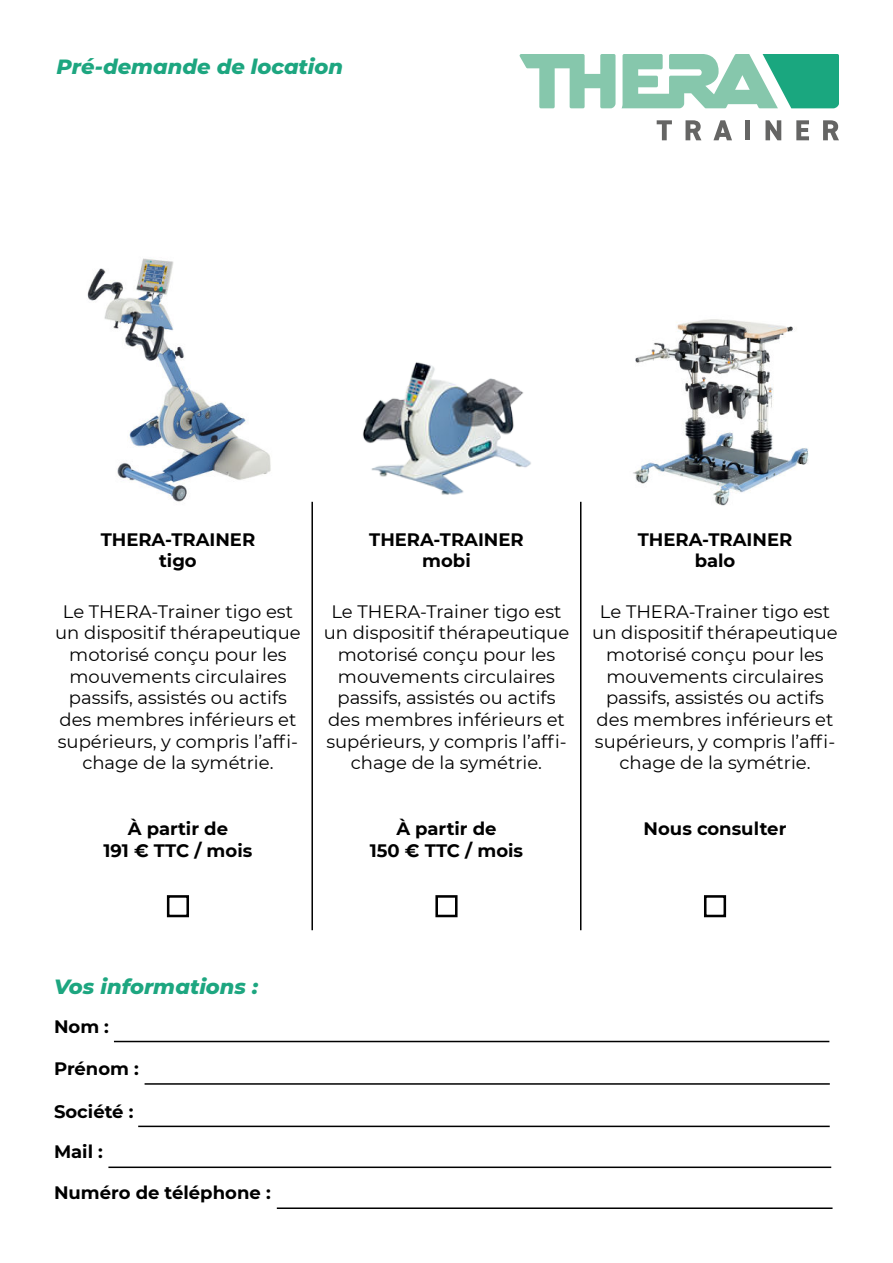
<style>
.page{position:relative;width:893px;height:1263px;background:#fff}
.page>*{position:absolute;margin:0;border:0;box-sizing:border-box;transform-origin:0 0}
.t1{font:italic 800 21px "Montserrat";color:#1da680}
.t2{font:18px/21.6px "Montserrat";color:#000;text-align:center}
.t3{font:700 18px/21.6px "Montserrat";color:#000;text-align:center}
</style>
<div class="page">
<svg style="left:657px;top:120px;width:15px;height:20px"></svg>
<svg style="left:685px;top:120px;width:16px;height:20px"></svg>
<svg style="left:713px;top:120px;width:19px;height:20px"></svg>
<div style="left:745px;top:120px;width:5px;height:20px;background:#656564"></div>
<svg style="left:765px;top:120px;width:16px;height:20px"></svg>
<svg style="left:796px;top:120px;width:13px;height:20px"></svg>
<svg style="left:823px;top:120px;width:16px;height:20px"></svg>
<svg style="left:520px;top:54px;width:95px;height:54px"></svg>
<svg style="left:622px;top:54px;width:217px;height:54px"></svg>
<hr style="left:311px;top:502px;width:2px;height:428px;background:#000">
<hr style="left:580px;top:502px;width:1px;height:428px;background:#000">
<hr style="left:114px;top:1041px;width:715px;height:1px;background:#000">
<hr style="left:145px;top:1083px;width:685px;height:2px;background:#000">
<hr style="left:138px;top:1125px;width:692px;height:2px;background:#000">
<hr style="left:108px;top:1166px;width:723px;height:2px;background:#000">
<hr style="left:277px;top:1207px;width:555px;height:2px;background:#000">
<img style="left:87px;top:258px;width:184px;height:244px">
<img style="left:362px;top:362px;width:169px;height:133px">
<img style="left:633px;top:319px;width:176px;height:187px">
<div style="left:704px;top:895px;width:22px;height:22px;border:3px solid #000"></div>
<div style="left:167px;top:895px;width:22px;height:22px;border:3px solid #000"></div>
<div style="left:435px;top:895px;width:23px;height:22px;border:3px solid #000"></div>
<p class="t1" style="left:57px;top:55px;width:288px">Pré-demande de location</p>
<p class="t3" style="left:101px;top:528px;width:156px">THERA-TRAINER tigo</p>
<p class="t3" style="left:369px;top:528px;width:156px">THERA-TRAINER mobi</p>
<p class="t3" style="left:638px;top:528px;width:156px">THERA-TRAINER balo</p>
<p class="t2" style="left:55px;top:602px;width:247px">Le THERA-Trainer tigo est un dispositif thérapeutique motorisé conçu pour les mouvements circulaires passifs, assistés ou actifs des membres inférieurs et supérieurs, y compris l’affi&shy;chage de la symétrie.</p>
<p class="t2" style="left:592px;top:602px;width:247px">Le THERA-Trainer tigo est un dispositif thérapeutique motorisé conçu pour les mouvements circulaires passifs, assistés ou actifs des membres inférieurs et supérieurs, y compris l’affi&shy;chage de la symétrie.</p>
<p class="t2" style="left:324px;top:602px;width:247px">Le THERA-Trainer tigo est un dispositif thérapeutique motorisé conçu pour les mouvements circulaires passifs, assistés ou actifs des membres inférieurs et supérieurs, y compris l’affi&shy;chage de la symétrie.</p>
<p class="t3" style="left:104px;top:818px;width:150px">À partir de<br>191 € TTC / mois</p>
<p class="t3" style="left:370px;top:818px;width:155px">À partir de<br>150 € TTC / mois</p>
<p class="t3" style="left:644px;top:818px;width:144px">Nous consulter</p>
<p class="t1" style="left:54px;top:974px;width:206px">Vos informations :</p>
<p class="t3" style="left:54px;top:1015px;width:57px">Nom :</p>
<p class="t3" style="left:54px;top:1058px;width:86px">Prénom :</p>
<p class="t3" style="left:54px;top:1100px;width:81px">Société :</p>
<p class="t3" style="left:54px;top:1141px;width:50px">Mail :</p>
<p class="t3" style="left:54px;top:1182px;width:218px">Numéro de téléphone :</p>
</div>
